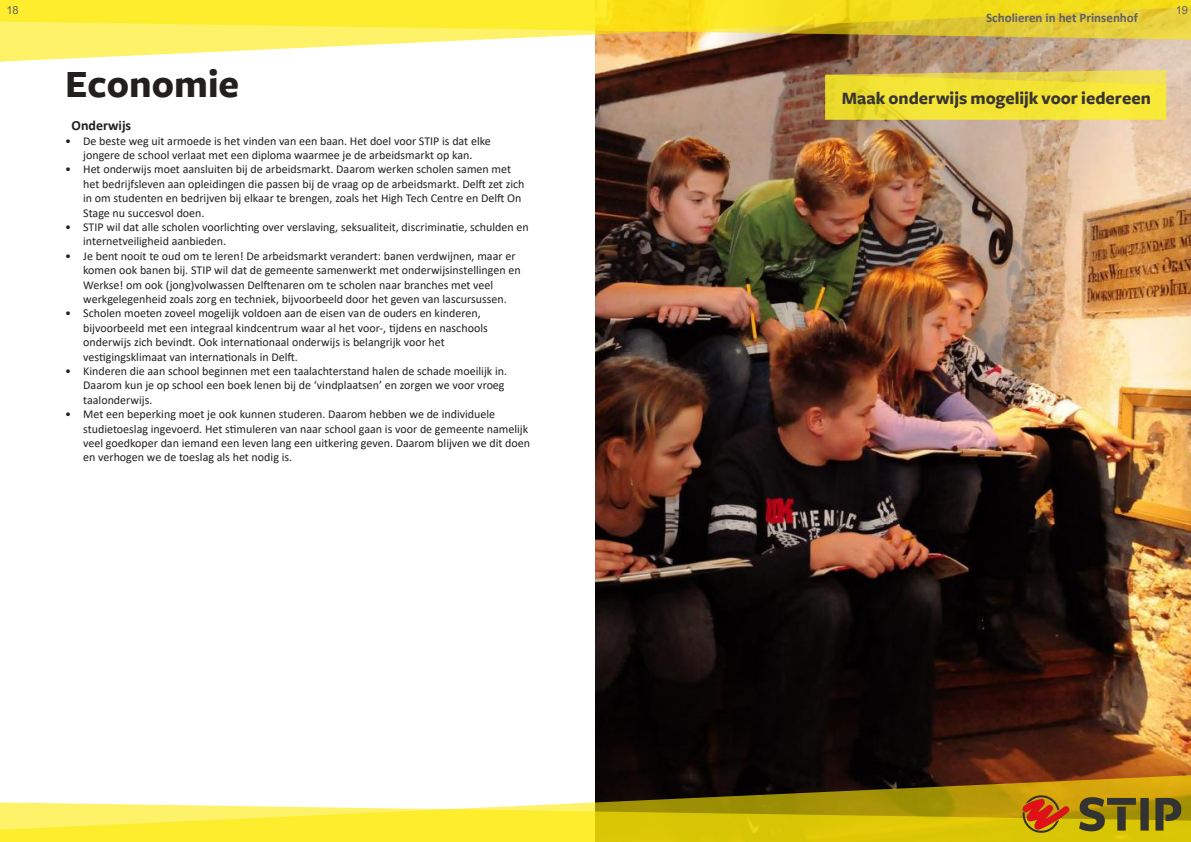
<style>
.page{position:relative;width:1191px;height:842px;background:#fff}
.page>*{position:absolute;margin:0;border:0;box-sizing:border-box;transform-origin:0 0}
.t1{font:700 40px "Freight Sans";color:#241f1f}
.t2{font:700 18px "Freight Sans";color:#393535}
.t3{font:700 14px "Calibri";color:#241f1f}
.t4{font:700 13px "Calibri";color:#615f60}
.t5{font:12px/14.4px "Calibri";color:#241f1f}
.t6{font:11px "Arial Nova";color:#615f60}
</style>
<div class="page">
<img style="left:595px;top:62px;width:596px;height:713px">
<svg style="left:0;top:775px;width:1012px;height:67px"></svg>
<img style="left:1012px;top:775px;width:179px;height:67px">
<svg style="left:0;top:40px;width:1191px;height:22px"></svg>
<svg style="left:0;top:0;width:1191px;height:40px"></svg>
<svg style="left:825px;top:70px;width:341px;height:50px"></svg>
<p class="t6" style="left:6px;top:4px;width:14px">18</p>
<p class="t6" style="left:1175px;top:4px;width:14px">19</p>
<p class="t4" style="left:986px;top:9px;width:153px">Scholieren in het Prinsenhof</p>
<h1 class="t1" style="left:65px;top:63px;width:176px">Economie</h1>
<p class="t3" style="left:72px;top:116px;width:61px">Onderwijs</p>
<p class="t5" style="left:65px;top:133px;width:427px;text-align:center">• De beste weg uit armoede is het vinden van een baan. Het doel voor STIP is dat elke jongere de school verlaat met een diploma waarmee je de arbeidsmarkt op kan.</p>
<p class="t5" style="left:83px;top:162px;width:443px;text-indent:-18px">• Het onderwijs moet aansluiten bij de arbeidsmarkt. Daarom werken scholen samen met het bedrijfsleven aan opleidingen die passen bij de vraag op de arbeidsmarkt. Delft zet zich in om studenten en bedrijven bij elkaar te brengen, zoals het High Tech Centre en Delft On Stage nu succesvol doen.</p>
<p class="t5" style="left:83px;top:219px;width:447px;text-indent:-18px">• STIP wil dat alle scholen voorlichting over verslaving, seksualiteit, discriminatie, schulden en internetveiligheid aanbieden.</p>
<p class="t5" style="left:83px;top:248px;width:439px;text-indent:-18px">• Je bent nooit te oud om te leren! De arbeidsmarkt verandert: banen verdwijnen, maar er komen ook banen bij. STIP wil dat de gemeente samenwerkt met onderwijsinstellingen en Werkse! om ook (jong)volwassen Delftenaren om te scholen naar branches met veel werkgelegenheid zoals zorg en techniek, bijvoorbeeld door het geven van lascursussen.</p>
<p class="t5" style="left:83px;top:306px;width:406px;text-indent:-18px">• Scholen moeten zoveel mogelijk voldoen aan de eisen van de ouders en kinderen, bijvoorbeeld met een integraal kindcentrum waar al het voor-, tijdens en naschools onderwijs zich bevindt. Ook internationaal onderwijs is belangrijk voor het vestigingsklimaat van internationals in Delft.</p>
<p class="t5" style="left:83px;top:363px;width:425px;text-indent:-18px">• Kinderen die aan school beginnen met een taalachterstand halen de schade moeilijk in.<br>Daarom kun je op school een boek lenen bij de ‘vindplaatsen’ en zorgen we voor vroeg taalonderwijs.</p>
<p class="t5" style="left:83px;top:407px;width:448px;text-indent:-18px">• Met een beperking moet je ook kunnen studeren. Daarom hebben we de individuele studietoeslag ingevoerd. Het stimuleren van naar school gaan is voor de gemeente namelijk veel goedkoper dan iemand een leven lang een uitkering geven. Daarom blijven we dit doen en verhogen we de toeslag als het nodig is.</p>
<h2 class="t2" style="left:842px;top:88px;width:310px">Maak onderwijs mogelijk voor iedereen</h2>
</div>
